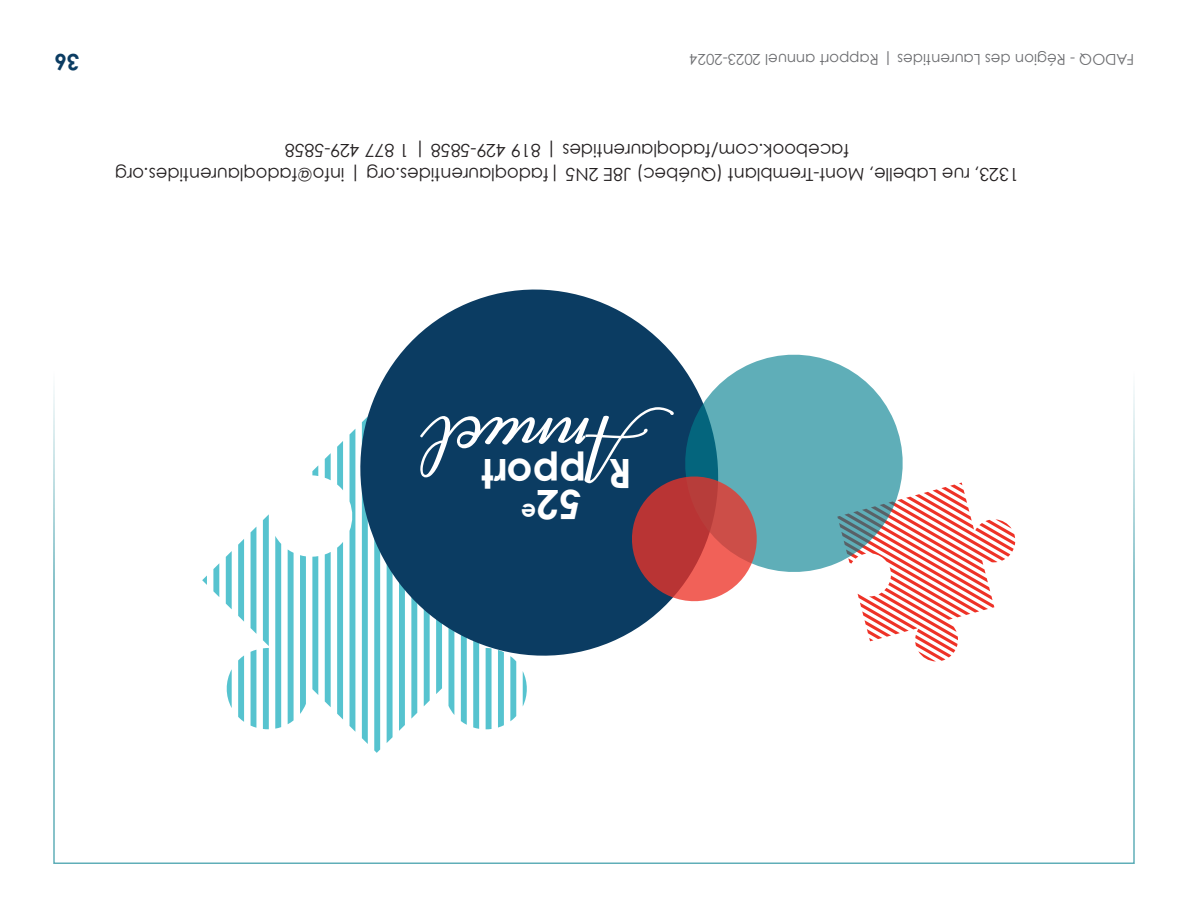
<style>
.page{position:relative;width:1188px;height:918px;background:#fff}
.page>*{position:absolute;margin:0;border:0;box-sizing:border-box;transform-origin:0 0}
.t1{font:96.6px "Ayrtonpight";color:#fff}
.t2{font:700 40.5px "Century Gothic";color:#fff}
.t3{font:700 22.5px "Century Gothic";color:#0b3c62}
.t4{font:18px/24px "Century Gothic";letter-spacing:-.005em;color:#231f20;text-align:center}
.t5{font:15px "Century Gothic";color:#6c6d70}
</style>
<div class="page">
<svg style="left:857px;top:483px;width:158px;height:178px"></svg>
<svg style="left:202px;top:453px;width:325px;height:300px"></svg>
<svg style="left:336px;top:289px;width:334px;height:391px;fill:#0b3c62"></svg>
<svg style="left:670px;top:351px;width:247px;height:236px;fill:#5faeb8"></svg>
<svg style="left:623px;top:468px;width:142px;height:142px;background:#9e5f65"></svg>
<p class="t3" style="left:80px;top:76px;width:27px;rotate:-180deg">36</p>
<p class="t5" style="left:1134px;top:69px;width:446px;rotate:-180deg">FADOQ - Région des Laurentides | Rapport annuel 2023-2024</p>
<p class="t4" style="left:1019px;top:187px;width:906px;rotate:-180deg">1323, rue Labelle, Mont-Tremblant (Québec) J8E 2N5 |fadoqlaurentides.org | info@fadoqlaurentides.org facebook.com/fadoqlaurentides | 819 429-5858 | 1 877 429-5858</p>
<h1 class="t1" style="left:678px;top:504px;width:257px;rotate:-180deg">Annuel</h1>
<h2 class="t2" style="left:632px;top:499px;width:152px;rotate:-180deg">R pport</h2>
<h2 class="t2" style="left:582px;top:530px;width:62px;rotate:-180deg">52<sup>e</sup></h2>
</div>
